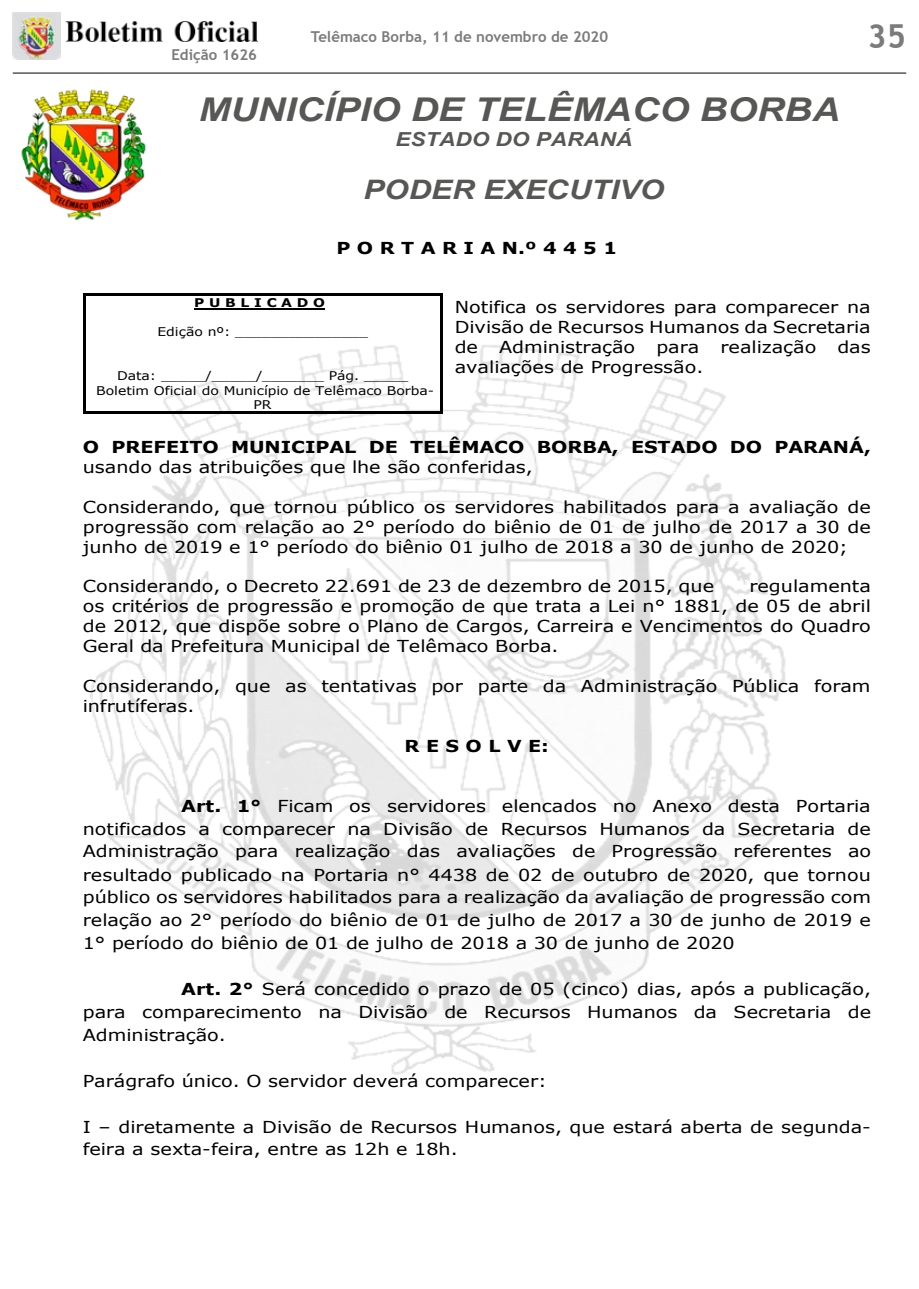
<style>
.page{position:relative;width:919px;height:1289px;background:#fff}
.page>*{position:absolute;margin:0;border:0;box-sizing:border-box;transform-origin:0 0}
.t1{font:700 33px "Trebuchet MS";color:#7c7b7b}
.t2{font:italic 700 32.7px "Arial";color:#575756;scale:1.17 1}
.t3{font:italic 700 26.85px "Arial";color:#575756;scale:1.17 1}
.t4{font:italic 700 19.35px "Arial";color:#575756;scale:1.17 1}
.t5{font:16.5px/23px "Verdana";letter-spacing:-.005em;color:#000;text-align:justify;scale:1.17 1}
.t6{font:700 16.5px "Verdana";color:#000;scale:1.17 1}
.t7{font:700 15px "Trebuchet MS";color:#7c7b7b}
.t8{font:12px/14.5px "Verdana";letter-spacing:-.005em;color:#000;text-align:center;scale:1.17 1}
.t9{font:700 12px "Verdana";color:#000;scale:1.17 1}
.s1{font-weight:700}
</style>
<div class="page">
<img style="left:13px;top:13px;width:47px;height:47px">
<img style="left:66px;top:21px;width:191px;height:21px">
<hr style="left:13px;top:73px;width:893px;height:1px;background:#000">
<img style="left:21px;top:89px;width:125px;height:132px">
<img style="left:83px;top:306px;width:702px;height:769px">
<hr style="left:194px;top:308px;width:131px;height:1px;background:#000">
<hr style="left:85px;top:293px;width:355px;height:2px;background:#000">
<hr style="left:83px;top:295px;width:2px;height:116px;background:#000">
<hr style="left:85px;top:411px;width:355px;height:2px;background:#000">
<hr style="left:440px;top:295px;width:2px;height:116px;background:#000">
<p class="t7" style="left:311px;top:27px;width:299px">Telêmaco Borba, 11 de novembro de 2020</p>
<h1 class="t1" style="left:867px;top:16px;width:40px">35</h1>
<p class="t7" style="left:171px;top:45px;width:87px">Edição 1626</p>
<h2 class="t2" style="left:199px;top:88px;width:549px">MUNICÍPIO DE TELÊMACO BORBA</h2>
<p class="t4" style="left:395px;top:126px;width:204px">ESTADO DO PARANÁ</p>
<h3 class="t3" style="left:363px;top:172px;width:258px">PODER EXECUTIVO</h3>
<p class="t6" style="left:336px;top:236px;width:241px">P O R T A R I A N.º 4 4 5 1</p>
<p class="t9" style="left:194px;top:294px;width:113px">P U B L I C A D O</p>
<p class="t8" style="left:157px;top:324px;width:181px">Edição nº: _______________</p>
<p class="t8" style="left:96px;top:368px;width:290px">Data: _____/_____/_______ Pág. _____<br>Boletim Oficial do Município de Telêmaco Borba-<br>PR</p>
<p class="t5" style="left:454px;top:297px;width:357px;line-height:20px">Notifica os servidores para comparecer na Divisão de Recursos Humanos da Secretaria de</p>
<p class="t5" style="left:499px;top:335px;width:118px">Administração</p>
<p class="t5" style="left:656px;top:335px;width:38px">para</p>
<p class="t5" style="left:720px;top:335px;width:83px">realização</p>
<p class="t5" style="left:837px;top:335px;width:30px">das</p>
<p class="t5" style="left:454px;top:355px;width:214px">avaliações de Progressão.</p>
<p class="t6" style="left:83px;top:435px;width:675px">O PREFEITO MUNICIPAL DE TELÊMACO BORBA, ESTADO DO PARANÁ,</p>
<p class="t5" style="left:83px;top:455px;width:386px">usando das atribuições que lhe são conferidas,</p>
<p class="t5" style="left:83px;top:496px;width:675px;line-height:20px">Considerando, que tornou público os servidores habilitados para a avaliação de progressão com relação ao 2° período do biênio de 01 de julho de 2017 a 30 de junho de 2019 e 1° período do biênio 01 julho de 2018 a 30 de junho de 2020;</p>
<p class="t5" style="left:83px;top:575px;width:541px">Considerando, o Decreto 22.691 de 23 de dezembro de 2015, que</p>
<p class="t5" style="left:83px;top:576px;width:675px;line-height:20px;text-indent:666px">regulamenta os critérios de progressão e promoção de que trata a Lei n° 1881, de 05 de abril de 2012, que dispõe sobre o Plano de Cargos, Carreira e Vencimentos do Quadro Geral da Prefeitura Municipal de Telêmaco Borba.</p>
<p class="t5" style="left:83px;top:676px;width:674px;line-height:19.8px">Considerando, que as tentativas por parte da Administração Pública foram infrutíferas.</p>
<p class="t6" style="left:404px;top:734px;width:125px">R E S O L V E:</p>
<p class="t5" style="left:83px;top:794px;width:675px;text-indent:98px"><span class="s1">Art. 1°</span> Ficam os servidores elencados no Anexo desta Portaria notificados a comparecer na Divisão de Recursos Humanos da Secretaria de Administração para realização das avaliações de Progressão referentes ao resultado publicado na Portaria n° 4438 de 02 de outubro de 2020, que tornou público os servidores habilitados para a realização da avaliação de progressão com relação ao 2° período do biênio de 01 de julho de 2017 a 30 de junho de 2019 e 1° período do biênio de 01 de julho de 2018 a 30 de junho de 2020</p>
<p class="t5" style="left:83px;top:977px;width:675px;text-indent:98px"><span class="s1">Art. 2°</span> Será concedido o prazo de 05 (cinco) dias, após a publicação, para comparecimento na Divisão de Recursos Humanos da Secretaria de Administração.</p>
<p class="t5" style="left:83px;top:1069px;width:398px">Parágrafo único. O servidor deverá comparecer:</p>
<p class="t5" style="left:83px;top:1114px;width:675px">I – diretamente a Divisão de Recursos Humanos, que estará aberta de segunda&shy;feira a sexta-feira, entre as 12h e 18h.</p>
</div>
